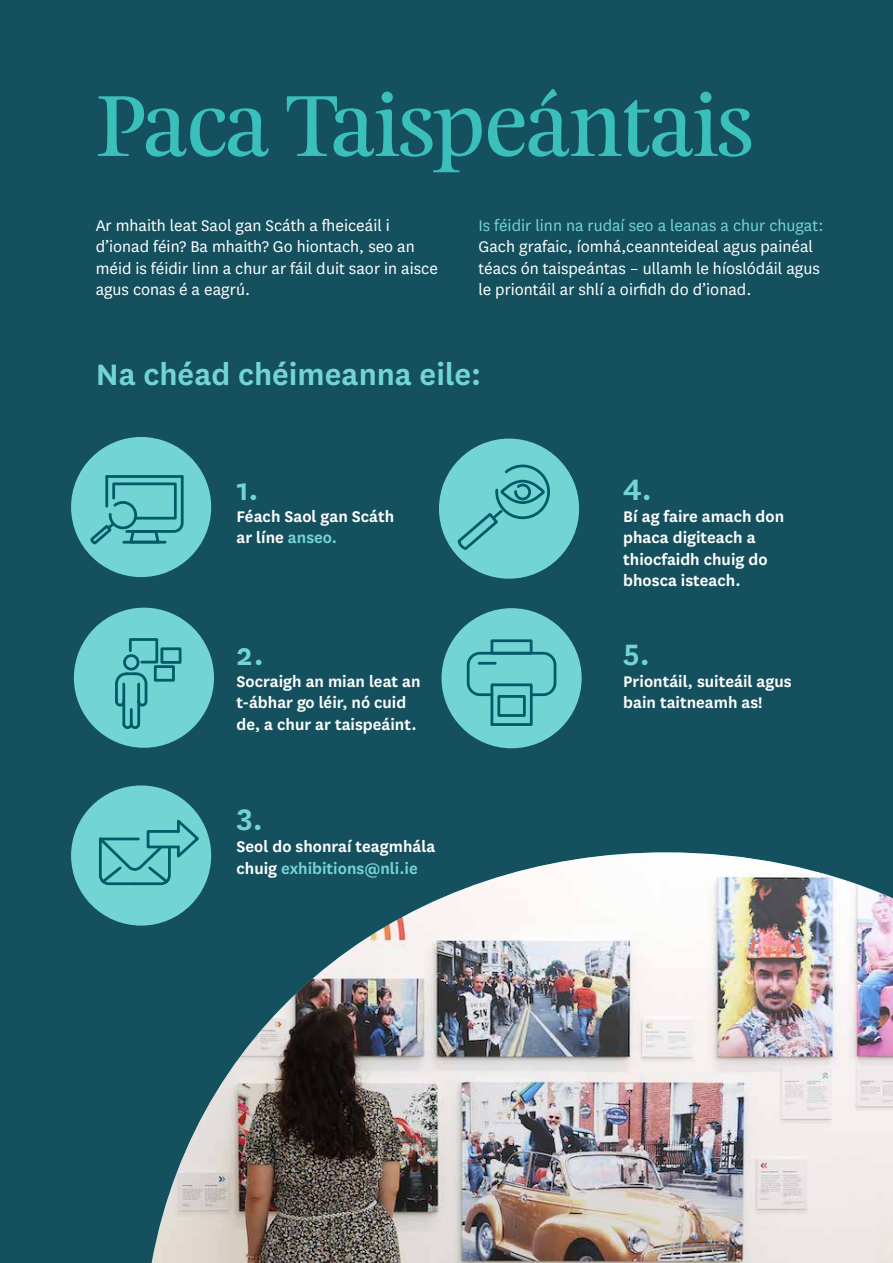
<style>
.page{position:relative;width:893px;height:1263px;background:#14505e}
.page>*{position:absolute;margin:0;border:0;box-sizing:border-box;transform-origin:0 0}
.t1{font:78px "Feijoa Display";color:#3bbfbb}
.t2{font:600 34.5px "National";color:#72d5d3}
.t3{font:18px/21.6px "National";color:#fff}
.t4{font:600 18px/21.6px "National";color:#fff}
.t5{font:18px "National";color:#72d5d3}
.s1{color:#72d5d3}
</style>
<div class="page">
<img style="left:152px;top:852px;width:741px;height:411px">
<div style="left:71px;top:437px;width:140px;height:140px;background:#72d5d3;border-radius:50%"></div>
<svg style="left:90px;top:475px;width:94px;height:70px"></svg>
<hr style="left:124px;top:541px;width:41px;height:3px;background:#025a68">
<div style="left:439px;top:439px;width:140px;height:140px;background:#72d5d3;border-radius:50%"></div>
<svg style="left:456px;top:462px;width:94px;height:88px"></svg>
<div style="left:500px;top:480px;width:45px;height:24px;border:3px solid #025a68;border-radius:50%"></div>
<div style="left:74px;top:608px;width:140px;height:140px;background:#72d5d3;border-radius:50%"></div>
<div style="left:123px;top:654px;width:16px;height:16px;border:3px solid #025a68;border-radius:50%"></div>
<svg style="left:128px;top:638px;width:31px;height:27px"></svg>
<div style="left:154px;top:665px;width:21px;height:17px;border:3px solid #025a68"></div>
<div style="left:160px;top:647px;width:21px;height:17px;border:3px solid #025a68"></div>
<hr style="left:122px;top:702px;width:3px;height:22px;background:#025a68">
<hr style="left:130px;top:709px;width:3px;height:14px;background:#025a68">
<hr style="left:137px;top:701px;width:3px;height:22px;background:#025a68">
<svg style="left:122px;top:721px;width:19px;height:8px"></svg>
<svg style="left:115px;top:672px;width:33px;height:36px"></svg>
<div style="left:442px;top:608px;width:140px;height:140px;background:#72d5d3;border-radius:50%"></div>
<div style="left:497px;top:695px;width:29px;height:22px;border:3px solid #025a68"></div>
<div style="left:490px;top:683px;width:43px;height:43px;border:3px solid #025a68"></div>
<div style="left:467px;top:652px;width:89px;height:44px;border:3px solid #025a68;border-radius:12px"></div>
<hr style="left:479px;top:662px;width:16px;height:3px;background:#025a68">
<div style="left:490px;top:639px;width:42px;height:16px;border:3px solid #025a68"></div>
<div style="left:71px;top:785px;width:140px;height:140px;background:#72d5d3;border-radius:50%"></div>
<svg style="left:99px;top:815px;width:103px;height:71px"></svg>
<h1 class="t1" style="left:96px;top:75px;width:659px">Paca Taispeántais</h1>
<p class="t3" style="left:96px;top:214px;width:344px">Ar mhaith leat Saol gan Scáth a fheiceáil i d’ionad féin? Ba mhaith? Go hiontach, seo an méid is féidir linn a chur ar fáil duit saor in aisce agus conas é a eagrú.</p>
<p class="t5" style="left:478px;top:213px;width:347px">Is féidir linn na rudaí seo a leanas a chur chugat:</p>
<p class="t3" style="left:478px;top:235px;width:343px">Gach grafaic, íomhá,ceannteideal agus painéal téacs ón taispeántas – ullamh le híoslódáil agus le priontáil ar shlí a oirfidh do d’ionad.</p>
<h2 class="t2" style="left:96px;top:350px;width:387px">Na chéad chéimeanna eile:</h2>
<h2 class="t2" style="left:236px;top:465px;width:24px">1.</h2>
<p class="t4" style="left:237px;top:504px;width:159px">Féach Saol gan Scáth ar líne <span class="s1">anseo.</span></p>
<h2 class="t2" style="left:237px;top:631px;width:29px">2.</h2>
<p class="t4" style="left:237px;top:669px;width:186px">Socraigh an mian leat an t-ábhar go léir, nó cuid de, a chur ar taispeáint.</p>
<h2 class="t2" style="left:237px;top:796px;width:28px">3.</h2>
<p class="t4" style="left:237px;top:834px;width:200px">Seol do shonraí teagmhála chuig <span class="s1">exhibitions@nli.ie</span></p>
<h2 class="t2" style="left:623px;top:465px;width:30px">4.</h2>
<p class="t4" style="left:623px;top:504px;width:162px">Bí ag faire amach don phaca digiteach a thiocfaidh chuig do bhosca isteach.</p>
<h2 class="t2" style="left:623px;top:631px;width:28px">5.</h2>
<p class="t4" style="left:623px;top:669px;width:170px">Priontáil, suiteáil agus bain taitneamh as!</p>
</div>
